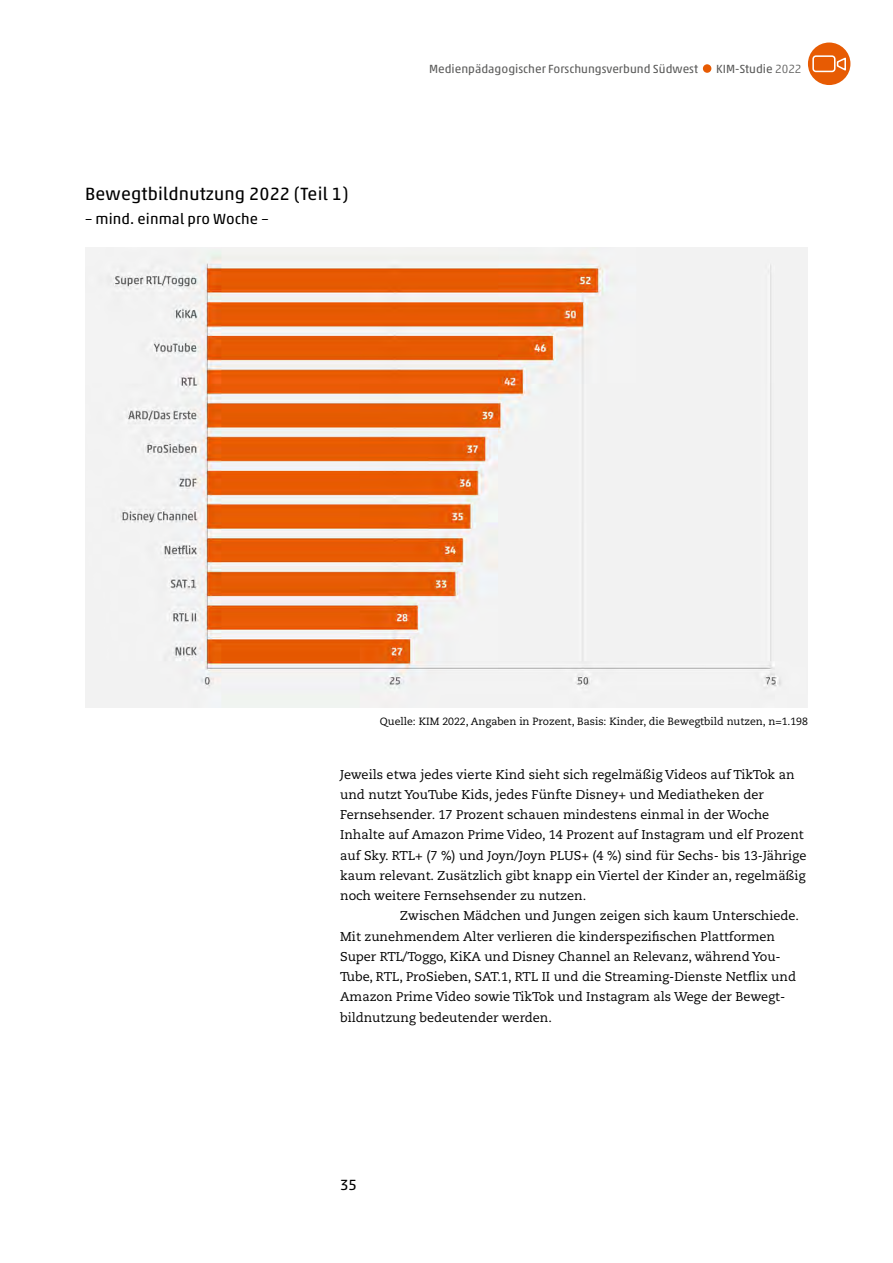
<style>
.page{position:relative;width:893px;height:1263px;background:#fff}
.page>*{position:absolute;margin:0;border:0;box-sizing:border-box;transform-origin:0 0}
.Unterüberschrift{font:18px "Akko Pro";letter-spacing:.01em;color:#000}
.Unterüberschrift-2{font:15px "Akko Pro";letter-spacing:.01em;color:#000}
.Fließtext{font:12.75px/20.2px "Caecilia LT Pro 55 Roman";color:#000}
.t1{font:12px "Akko Pro";color:#5b5b5a}
.t2{font:10.5px "Caecilia LT Pro 55 Roman";color:#000}
.s1{font-weight:300}
</style>
<div class="page">
<div style="left:703px;top:64px;width:8px;height:9px;background:#e75b03;border-radius:50%"></div>
<div style="left:808px;top:43px;width:42px;height:42px;background:#e75b03;border-radius:50%"></div>
<div style="left:812px;top:55px;width:23px;height:17px;border:2px solid #fff;border-radius:3px"></div>
<svg style="left:836px;top:57px;width:10px;height:14px"></svg>
<img style="left:85px;top:247px;width:723px;height:461px">
<p class="Unterüberschrift" style="left:85px;top:183px;width:265px">Bewegtbildnutzung 2022 (Teil 1)</p>
<p class="Unterüberschrift-2" style="left:85px;top:210px;width:185px">– mind. einmal pro Woche –</p>
<p class="t1" style="left:429px;top:61px;width:271px">Medienpädagogischer Forschungsverbund Südwest</p>
<p class="t1" style="left:716px;top:61px;width:87px">KIM-Studie <span class="s1">2022</span></p>
<p class="t2" style="left:380px;top:714px;width:430px">Quelle: KIM 2022, Angaben in Prozent, Basis: Kinder, die Bewegtbild nutzen, n=1.198</p>
<p class="Fließtext" style="left:340px;top:764px;width:468px">Jeweils etwa jedes vierte Kind sieht sich regelmäßig Videos auf TikTok an und nutzt YouTube Kids, jedes Fünfte Disney+ und Mediatheken der Fernsehsender. 17 Prozent schauen mindestens einmal in der Woche Inhalte auf Amazon Prime Video, 14 Prozent auf Instagram und elf Prozent auf Sky. RTL+ (7 %) und Joyn/Joyn PLUS+ (4 %) sind für Sechs- bis 13-Jährige kaum relevant. Zusätzlich gibt knapp ein Viertel der Kinder an, regelmäßig noch weitere Fernsehsender zu nutzen.</p>
<p class="Fließtext" style="left:340px;top:906px;width:460px;text-indent:60px">Zwischen Mädchen und Jungen zeigen sich kaum Unterschiede.<br>Mit zunehmendem Alter verlieren die kinderspezifischen Plattformen Super RTL/Toggo, KiKA und Disney Channel an Relevanz, während You-Tube, RTL, ProSieben, SAT.1, RTL II und die Streaming-Dienste Netflix und Amazon Prime Video sowie TikTok und Instagram als Wege der Bewegt&shy;bildnutzung bedeutender werden.</p>
<p class="Unterüberschrift-2" style="left:340px;top:1176px;width:18px">35</p>
</div>
